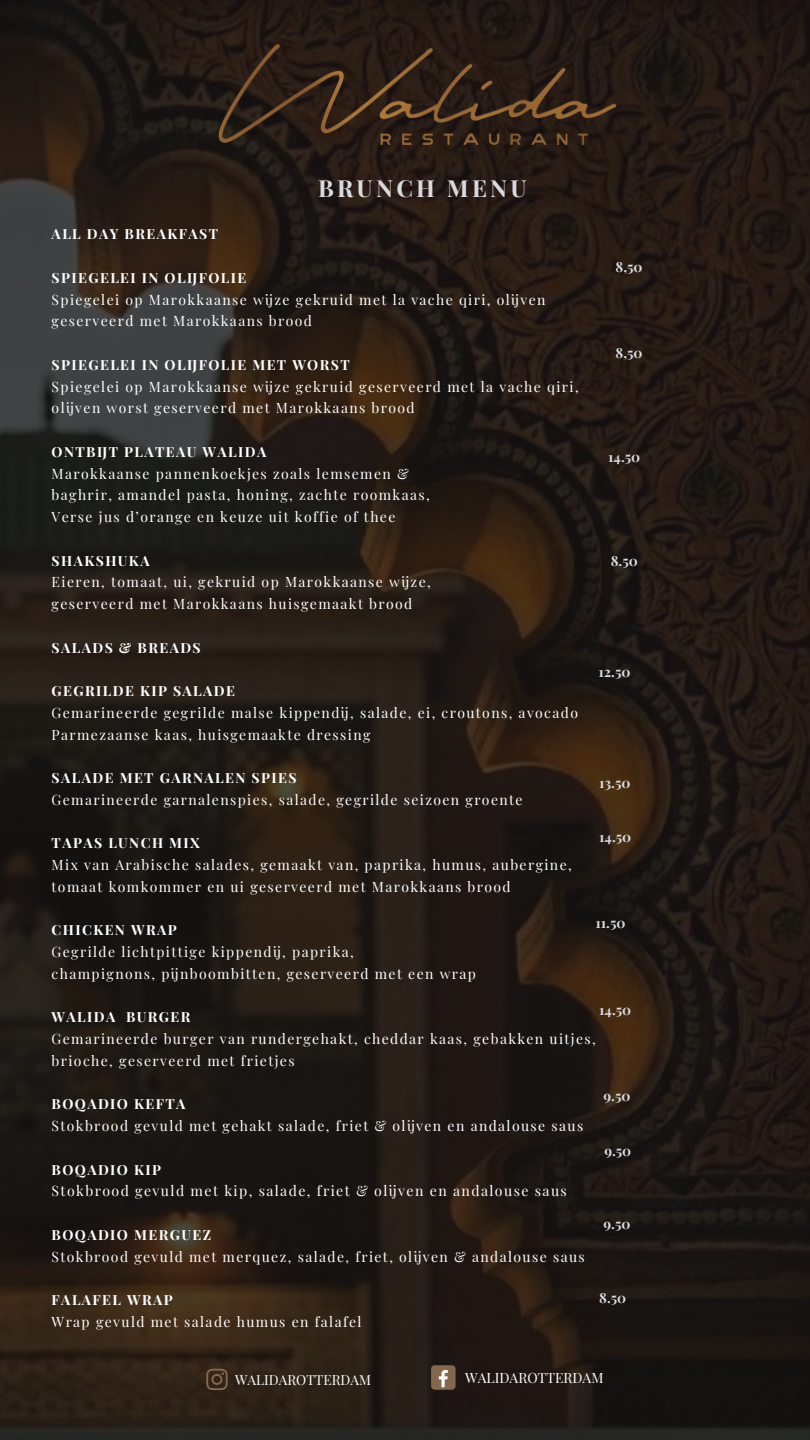
<style>
.page{position:relative;width:810px;height:1440px;background:#fff}
.page>*{position:absolute;margin:0;border:0;box-sizing:border-box;transform-origin:0 0}
.t1{font:700 23.6px "Playfair Display";letter-spacing:.135em;color:#d9dbe0}
.t2{font:14.1px "Playfair Display";letter-spacing:.1em;color:#fff}
.t3{font:14px "Playfair Display";letter-spacing:.1em;color:#fff}
.t4{font:700 14px "Playfair Display";letter-spacing:.1em;color:#fff}
.t5{font:700 14px "Playfair Display";color:#d9dbe0}
.t6{font:13.9px "Playfair Display";color:#fff}
.t7{font:13.7px "Playfair Display";color:#fff}
</style>
<div class="page">
<img style="left:0;top:0;width:810px;height:1440px">
<img style="left:180px;top:13px;width:475px;height:176px">
<div style="left:431px;top:1365px;width:25px;height:25px;background:#84684d;border-radius:4px"></div>
<svg style="left:439px;top:1370px;width:9px;height:17px"></svg>
<svg style="left:206px;top:1369px;width:22px;height:21px"></svg>
<p class="t1" style="left:318px;top:172px;width:210px">BRUNCH MENU</p>
<p class="t4" style="left:52px;top:224px;width:168px">ALL DAY BREAKFAST</p>
<p class="t4" style="left:52px;top:268px;width:196px">SPIEGELEI IN OLIJFOLIE</p>
<p class="t3" style="left:52px;top:289px;width:495px">Spiegelei op Marokkaanse wij ze gekruid met la vache qiri, olijven</p>
<p class="t3" style="left:52px;top:311px;width:262px">geserveerd met Marokkaans brood</p>
<p class="t4" style="left:52px;top:355px;width:300px">SPIEGELEI IN OLIJFOLIE MET WORST</p>
<p class="t3" style="left:52px;top:376px;width:529px">Spiegelei op Marokkaanse wij ze gekruid geserveerd met la vache qiri,</p>
<p class="t3" style="left:52px;top:398px;width:365px">olijven worst geserveerd met Marokkaans brood</p>
<p class="t4" style="left:52px;top:442px;width:216px">ONTBIJT PLATEAU WALIDA</p>
<p class="t3" style="left:52px;top:463px;width:359px">Marokkaanse pannenkoekjes zoals lemsemen &amp;</p>
<p class="t3" style="left:52px;top:485px;width:380px">baghrir, amandel pasta, honing, zachte roomkaas,</p>
<p class="t3" style="left:52px;top:507px;width:345px">Verse jus d’orange en keuze uit koffie of thee</p>
<p class="t4" style="left:52px;top:550px;width:100px">SHAKSHUKA</p>
<p class="t3" style="left:52px;top:572px;width:381px">Eieren, tomaat, ui, gekruid op Marokkaanse wij ze,</p>
<p class="t3" style="left:52px;top:594px;width:362px">geserveerd met Marokkaans huisgemaakt brood</p>
<p class="t4" style="left:52px;top:637px;width:151px">SALADS &amp; BREADS</p>
<p class="t4" style="left:52px;top:681px;width:185px">GEGRILDE KIP SALADE</p>
<p class="t3" style="left:52px;top:703px;width:528px">Gemarineerde gegrilde malse kippendij , salade, ei, croutons, avocado</p>
<p class="t3" style="left:52px;top:724px;width:320px">Parmezaanse kaas, huisgemaakte dressing</p>
<p class="t4" style="left:52px;top:768px;width:246px">SALADE MET GARNALEN SPIES</p>
<p class="t3" style="left:52px;top:790px;width:473px">Gemarineerde garnalenspies, salade, gegrilde seizoen groente</p>
<p class="t4" style="left:52px;top:833px;width:150px">TAPAS LUNCH MIX</p>
<p class="t3" style="left:52px;top:855px;width:522px">Mix van Arabische salades, gemaakt van, paprika, humus, aubergine,</p>
<p class="t3" style="left:52px;top:877px;width:461px">tomaat komkommer en ui geserveerd met Marokkaans brood</p>
<p class="t4" style="left:52px;top:920px;width:127px">CHICKEN WRAP</p>
<p class="t3" style="left:52px;top:942px;width:304px">Gegrilde lichtpittige kippendij , paprika,</p>
<p class="t3" style="left:52px;top:964px;width:426px">champignons, pijnboombitten, geserveerd met een wrap</p>
<p class="t4" style="left:52px;top:1007px;width:140px">WALIDA BURGER</p>
<p class="t3" style="left:52px;top:1029px;width:546px">Gemarineerde burger van rundergehakt, cheddar kaas, gebakken uitjes,</p>
<p class="t3" style="left:52px;top:1051px;width:244px">brioche, geserveerd met frietjes</p>
<p class="t4" style="left:52px;top:1094px;width:135px">BOQADIO KEFTA</p>
<p class="t3" style="left:52px;top:1116px;width:533px">Stokbrood gevuld met gehakt salade, friet &amp; olijven en andalouse saus</p>
<p class="t4" style="left:52px;top:1159px;width:111px">BOQADIO KIP</p>
<p class="t2" style="left:52px;top:1181px;width:517px">Stokbrood gevuld met kip, salade, friet &amp; olijven en andalouse saus</p>
<p class="t4" style="left:52px;top:1225px;width:161px">BOQADIO MERGUEZ</p>
<p class="t3" style="left:52px;top:1246px;width:535px">Stokbrood gevuld met merquez, salade, friet, olijven &amp; andalouse saus</p>
<p class="t4" style="left:52px;top:1290px;width:123px">FALAFEL WRAP</p>
<p class="t3" style="left:52px;top:1312px;width:311px">Wrap gevuld met salade humus en falafel</p>
<p class="t5" style="left:616px;top:257px;width:29px">8,50</p>
<p class="t5" style="left:616px;top:343px;width:29px">8,50</p>
<p class="t5" style="left:608px;top:447px;width:33px">14.50</p>
<p class="t5" style="left:611px;top:551px;width:29px">8.50</p>
<p class="t5" style="left:599px;top:662px;width:33px">12.50</p>
<p class="t5" style="left:599px;top:773px;width:33px">13.50</p>
<p class="t5" style="left:599px;top:827px;width:33px">14.50</p>
<p class="t5" style="left:596px;top:913px;width:31px">11.50</p>
<p class="t5" style="left:599px;top:1000px;width:33px">14.50</p>
<p class="t5" style="left:604px;top:1086px;width:28px">9.50</p>
<p class="t5" style="left:604px;top:1140px;width:28px">9.50</p>
<p class="t5" style="left:604px;top:1214px;width:28px">9.50</p>
<p class="t5" style="left:599px;top:1288px;width:29px">8.50</p>
<p class="t7" style="left:235px;top:1370px;width:137px">WALIDAROTTERDAM</p>
<p class="t6" style="left:465px;top:1368px;width:140px">WALIDAROTTERDAM</p>
</div>
